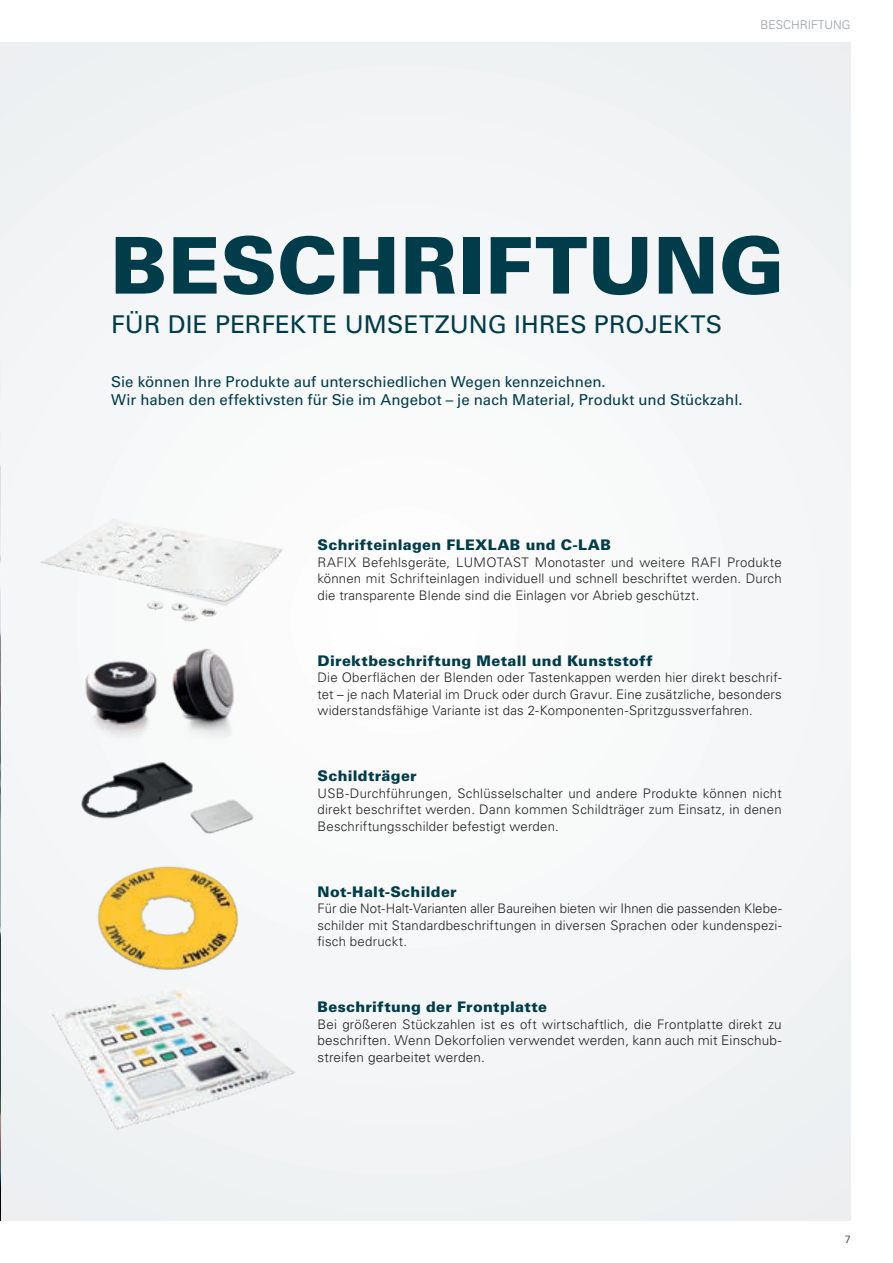
<style>
.page{position:relative;width:893px;height:1263px;background:#fff}
.page>*{position:absolute;margin:0;border:0;box-sizing:border-box;transform-origin:0 0}
.Headline_größe_varia{font:900 78.45px "Univers LT Std";letter-spacing:.005em;color:#003c49}
.Intro_Text{font:24.45px "Univers LT Std";letter-spacing:.005em;color:#003c49}
.Intro_Text-2{font:15px/18px "Univers LT Std";letter-spacing:.005em;color:#003c49}
.Subhead_Fließtext{font:900 14.7px "Univers LT Std";letter-spacing:.02em;color:#003c49}
.Fließtext{font:300 13.5px/16.5px "Univers LT Std";letter-spacing:.015em;color:#231f20}
.Fließtext-2{font:300 13.2px/16.5px "Univers LT Std";letter-spacing:.015em;color:#231f20;text-align:justify}
.Seitenheader_oben{font:300 12px "Univers LT Std";color:#999fa4}
.t1{font:300 10.5px "Univers LT Std";color:#231f20}
.s1{font-size:13.5px}
</style>
<div class="page">
<div style="left:0;top:43px;width:850px;height:1177px;background:#f4f6f7"></div>
<img style="left:0;top:465px;width:1px;height:755px">
<img style="left:81px;top:762px;width:172px;height:72px">
<img style="left:85px;top:649px;width:149px;height:86px">
<img style="left:40px;top:524px;width:242px;height:97px">
<img style="left:52px;top:990px;width:244px;height:140px">
<img style="left:97px;top:866px;width:142px;height:104px">
<p class="Seitenheader_oben" style="left:760px;top:17px;width:92px">BESCHRIFTUNG</p>
<p class="Headline_größe_varia" style="left:111px;top:216px;width:675px">BESCHRIFTUNG</p>
<p class="Intro_Text" style="left:111px;top:310px;width:612px">FÜR DIE PERFEKTE UMSETZUNG IHRES PROJEKTS</p>
<p class="Intro_Text-2" style="left:111px;top:373px;width:633px">Sie können Ihre Produkte auf unterschiedlichen Wegen kennzeichnen.<br>Wir haben den effektivsten für Sie im Angebot – je nach Material, Produkt und Stückzahl.</p>
<p class="Subhead_Fließtext" style="left:317px;top:536px;width:295px">Schrifteinlagen FLEXLAB und C-LAB</p>
<p class="Fließtext-2" style="left:317px;top:554px;width:466px">RAFIX Befehlsgeräte, LUMOTAST Monotaster und weitere RAFI Produkte können mit Schrifteinlagen individuell und schnell beschriftet werden. Durch die transparente Blende sind die Einlagen vor Abrieb geschützt.</p>
<p class="Subhead_Fließtext" style="left:317px;top:651px;width:337px">Direktbeschriftung Metall und Kunststoff</p>
<p class="Fließtext-2" style="left:317px;top:669px;width:466px">Die Oberflächen der Blenden oder Tastenkappen werden hier direkt beschrif&shy;tet – je nach Material im Druck oder durch Gravur. Eine zusätzliche, besonders widerstandsfähige Variante ist das 2-Komponenten-Spritzgussverfahren.</p>
<p class="Subhead_Fließtext" style="left:317px;top:767px;width:101px">Schildträger</p>
<p class="Fließtext-2" style="left:317px;top:785px;width:466px">USB-Durchführungen, Schlüsselschalter und andere Produkte können nicht direkt beschriftet werden. Dann kommen Schildträger zum Einsatz, in denen Beschriftungsschilder befestigt werden.</p>
<p class="Subhead_Fließtext" style="left:317px;top:882px;width:141px">Not-Halt-Schilder</p>
<p class="Fließtext-2" style="left:317px;top:900px;width:466px">Für die Not-Halt-Varianten aller Baureihen bieten wir Ihnen die passenden Klebe&shy;schilder mit Standardbeschriftungen in diversen Sprachen oder kundenspezi&shy;fisch bedruckt.</p>
<p class="Subhead_Fließtext" style="left:317px;top:998px;width:231px">Beschriftung der Frontplatte</p>
<p class="Fließtext-2" style="left:317px;top:1016px;width:466px">Bei größeren Stückzahlen ist es oft wirtschaftlich, die Frontplatte direkt <span class="s1">zu</span></p>
<p class="Fließtext" style="left:317px;top:1032px;width:466px">beschriften. Wenn Dekorfolien verwendet werden, kann auch mit Einschub&shy;streifen gearbeitet werden.</p>
<p class="t1" style="left:845px;top:1233px;width:7px">7</p>
</div>
